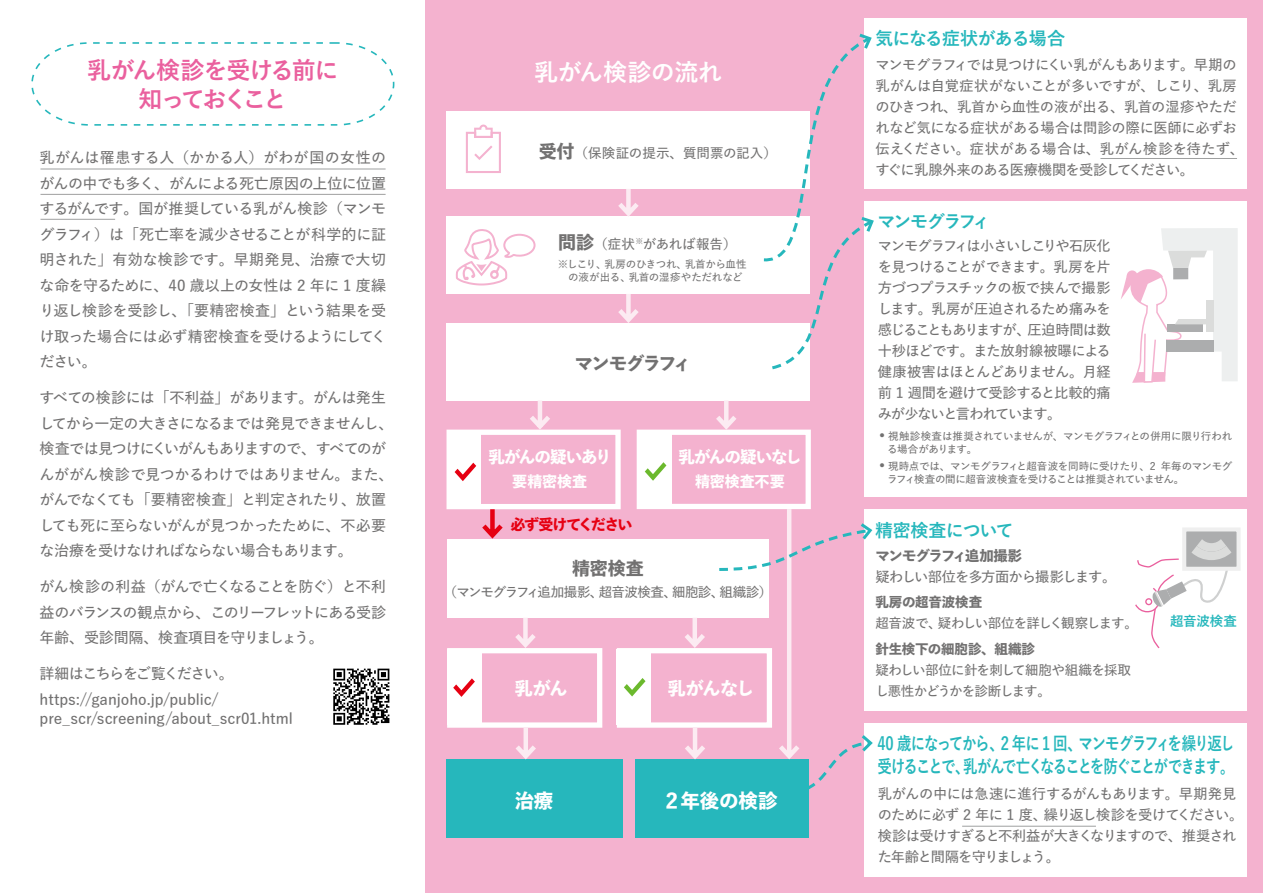
<style>
.page{position:relative;width:1263px;height:893px;background:#fff}
.page>*{position:absolute;margin:0;border:0;box-sizing:border-box;transform-origin:0 0}
.t1{font:24px/28.8px "Yu Gothic Std B";letter-spacing:-.08em;color:#ea609e;text-align:center}
.t2{font:24px "Yu Gothic Std B";letter-spacing:-.02em;color:#fff}
.t3{font:19.5px "Yu Gothic Std E";letter-spacing:-.01em;color:#fff}
.t4{font:18px/22.5px "Yu Gothic Std B";letter-spacing:-.09em;color:#26b7bc;scale:.8 1}
.t5{font:18px "Yu Gothic Std B";letter-spacing:-.045em;color:#26b7bc}
.t6{font:18px "Yu Gothic Std E";letter-spacing:-.05em;color:#fff}
.t7{font:18px "Yu Gothic Std B";letter-spacing:-.035em;color:#26b7bc}
.t8{font:18px "Yu Gothic Std E";letter-spacing:-.085em;color:#727171}
.t9{font:18px "Yu Gothic Std B";letter-spacing:-.09em;color:#26b7bc}
.t10{font:18px "Yu Gothic Std E";letter-spacing:-.035em;color:#727171}
.t11{font:16.5px "Yu Gothic Std E";letter-spacing:-.06em;color:#fff}
.t12{font:15px/25.5px "Yu Gothic Std D";letter-spacing:-.035em;color:#727171;text-align:justify}
.t13{font:15px/25.5px "Yu Gothic Std D";letter-spacing:-.01em;color:#727171}
.t14{font:15px "Yu Gothic Std D";letter-spacing:-.005em;color:#727171}
.t15{font:15px "Yu Gothic Std E";letter-spacing:-.01em;color:#fff}
.t16{font:15px "Yu Gothic Std E";letter-spacing:-.1em;color:#e60012}
.t17{font:14.25px/21px "Yu Gothic Std D";letter-spacing:-.045em;color:#727171}
.t18{font:14.25px "Yu Gothic Std D";letter-spacing:-.065em;color:#727171}
.t19{font:14.25px "Yu Gothic Std E";letter-spacing:-.06em;color:#727171}
.t20{font:13.5px/21px "Yu Gothic Std D";letter-spacing:-.04em;color:#727171}
.t21{font:13.5px "Yu Gothic Std D";letter-spacing:-.06em;color:#727171}
.t22{font:13.5px "Yu Gothic Std E";letter-spacing:-.01em;color:#727171}
.t23{font:13.5px "Yu Gothic Std D";color:#727171}
.t24{font:13.5px "Yu Gothic Std D";letter-spacing:-.005em;color:#727171}
.t25{font:13.5px "Yu Gothic Std B";letter-spacing:-.005em;color:#26b7bc}
.t26{font:10.5px/13.5px "Yu Gothic Std D";letter-spacing:-.035em;color:#727171}
.s1{font-family:"Yu Gothic Std E";font-size:18px}
</style>
<div class="page">
<div style="left:425px;top:0;width:838px;height:893px;background:#f4b2cf"></div>
<div style="left:864px;top:18px;width:383px;height:170px;background:#fff"></div>
<div style="left:446px;top:112px;width:364px;height:77px;background:#fff"></div>
<div style="left:446px;top:217px;width:364px;height:77px;background:#fff"></div>
<div style="left:446px;top:323px;width:364px;height:77px;background:#fff"></div>
<div style="left:446px;top:759px;width:176px;height:79px;background:#26b7bc"></div>
<div style="left:635px;top:759px;width:173px;height:79px;background:#26b7bc"></div>
<div style="left:447px;top:539px;width:322px;height:79px;background:#fff"></div>
<div style="left:637px;top:430px;width:174px;height:79px;border:5px solid #fff"></div>
<div style="left:446px;top:430px;width:175px;height:79px;border:5px solid #fff"></div>
<div style="left:450px;top:432px;width:31px;height:73px;background:#fff"></div>
<div style="left:447px;top:648px;width:155px;height:80px;border:5px solid #fff"></div>
<div style="left:447px;top:649px;width:34px;height:76px;background:#fff"></div>
<div style="left:864px;top:723px;width:383px;height:154px;background:#fff"></div>
<div style="left:864px;top:509px;width:383px;height:201px;background:#fff"></div>
<div style="left:864px;top:201px;width:383px;height:296px;background:#fff"></div>
<svg style="left:477px;top:505px;width:30px;height:34px"></svg>
<svg style="left:510px;top:189px;width:231px;height:574px"></svg>
<svg style="left:466px;top:125px;width:35px;height:48px"></svg>
<svg style="left:455px;top:227px;width:81px;height:60px"></svg>
<svg style="left:624px;top:678px;width:21px;height:18px"></svg>
<svg style="left:453px;top:678px;width:22px;height:19px"></svg>
<svg style="left:645px;top:462px;width:21px;height:19px"></svg>
<svg style="left:455px;top:463px;width:21px;height:18px"></svg>
<svg style="left:761px;top:33px;width:115px;height:337px"></svg>
<svg style="left:716px;top:505px;width:159px;height:291px"></svg>
<div style="left:1182px;top:527px;width:58px;height:44px;background:#acadae;border:4px solid #efefef"></div>
<svg style="left:1135px;top:539px;width:96px;height:110px"></svg>
<svg style="left:1121px;top:228px;width:117px;height:155px"></svg>
<svg style="left:31px;top:42px;width:364px;height:84px"></svg>
<hr style="left:40px;top:169px;width:346px;height:1px;background:#9fa0a0">
<hr style="left:40px;top:194px;width:346px;height:1px;background:#9fa0a0">
<hr style="left:40px;top:219px;width:75px;height:1px;background:#9fa0a0">
<hr style="left:962px;top:826px;width:134px;height:1px;background:#9fa0a0">
<hr style="left:1100px;top:158px;width:137px;height:1px;background:#9fa0a0">
<svg style="left:333px;top:669px;width:56px;height:56px"></svg>
<h1 class="t1" style="left:87px;top:55px;width:253px">乳がん検診を受ける前に知っておくこと</h1>
<p class="t12" style="left:40px;top:144px;width:348px">乳がんは罹患する人（かかる人）がわが国の女性のがんの中でも多く、がんによる死亡原因の上位に位置するがんです。国が推奨している乳がん検診（マンモグラフィ）は「死亡率を減少させることが科学的に証明された」有効な検診です。早期発見、治療で大切な命を守るために、40 歳以上の女性は 2 年に 1 度繰り返し検診を受診し、「要精密検査」という結果を受け取った場合には必ず精密検査を受けるようにしてください。</p>
<p class="t12" style="left:40px;top:384px;width:356px;text-align:left">すべての検診には「不利益」があります。がんは発生してから一定の大きさになるまでは発見できませんし、検査では見つけにくいがんもありますので、すべてのがんががん検診で見つかるわけではありません。また、がんでなくても「要精密検査」と判定されたり、放置しても死に至らないがんが見つかったために、不必要な治療を受けなければならない場合もあります。</p>
<p class="t12" style="left:40px;top:573px;width:348px">がん検診の利益（がんで亡くなることを防ぐ）と不利益のバランスの観点から、このリーフレットにある受診年齢、受診間隔、検査項目を守りましょう。</p>
<p class="t13" style="left:40px;top:660px;width:196px">詳細はこちらをご覧ください。https://ganjoho.jp/public/</p>
<p class="t14" style="left:40px;top:708px;width:255px">pre_scr/screening/about_scr01.html</p>
<h1 class="t2" style="left:534px;top:55px;width:190px">乳がん検診の流れ</h1>
<p class="t23" style="left:539px;top:143px;width:240px"><span class="s1">受付</span>（保険証の提示、質問票の記入）</p>
<p class="t24" style="left:558px;top:234px;width:180px"><span class="s1">問診</span>（症状<sup>※</sup>があれば報告）</p>
<p class="t26" style="left:568px;top:256px;width:180px;text-indent:-10px">※しこり、乳房のひきつれ、乳首から血性の液が出る、乳首の湿疹やただれなど</p>
<p class="t8" style="left:575px;top:350px;width:118px">マンモグラフィ</p>
<p class="t11" style="left:488px;top:444px;width:125px">乳がんの疑いあり</p>
<p class="t15" style="left:512px;top:470px;width:76px">要精密検査</p>
<p class="t16" style="left:511px;top:513px;width:124px">必ず受けてください</p>
<p class="t11" style="left:678px;top:444px;width:125px">乳がんの疑いなし</p>
<p class="t15" style="left:695px;top:470px;width:91px">精密検査不要</p>
<p class="t10" style="left:572px;top:554px;width:73px">精密検査</p>
<p class="t20" style="left:444px;top:581px;width:330px">（マンモグラフィ追加撮影、超音波検査、細胞診、組織診）</p>
<p class="t6" style="left:515px;top:675px;width:54px">乳がん</p>
<p class="t6" style="left:668px;top:675px;width:88px">乳がんなし</p>
<h2 class="t3" style="left:515px;top:786px;width:40px">治療</h2>
<h2 class="t3" style="left:666px;top:786px;width:113px">2年後の検診</h2>
<p class="t5" style="left:875px;top:25px;width:192px">気になる症状がある場合</p>
<p class="t17" style="left:875px;top:53px;width:370px">マンモグラフィでは見つけにくい乳がんもあります。早期の乳がんは自覚症状がないことが多いですが、しこり、乳房のひきつれ、乳首から血性の液が出る、乳首の湿疹やただれなど気になる症状がある場合は問診の際に医師に必ずお伝えください。症状がある場合は、乳がん検診を待たず、すぐに乳腺外来のある医療機関を受診してください。</p>
<p class="t9" style="left:877px;top:208px;width:114px">マンモグラフィ</p>
<p class="t17" style="left:878px;top:235px;width:235px;text-align:justify">マンモグラフィは小さいしこりや石灰化を見つけることができます。乳房を片方づつプラスチックの板で挟んで撮影します。乳房が圧迫されるため痛みを感じることもありますが、圧迫時間は数十秒ほどです。また放射線被曝による健康被害はほとんどありません。月経前 1 週間を避けて受診すると比較的痛みが少ないと言われています。</p>
<p class="t26" style="left:887px;top:428px;width:347px;text-indent:-7px"><sup>●</sup> 視触診検査は推奨されていませんが、マンモグラフィとの併用に限り行われる場合があります。</p>
<p class="t26" style="left:887px;top:458px;width:347px;text-indent:-7px"><sup>●</sup> 現時点では、マンモグラフィと超音波を同時に受けたり、2 年毎のマンモグラフィ検査の間に超音波検査を受けることは推奨されていません。</p>
<p class="t7" style="left:875px;top:516px;width:140px">精密検査について</p>
<p class="t19" style="left:875px;top:545px;width:148px">マンモグラフィ追加撮影</p>
<p class="t18" style="left:875px;top:566px;width:242px">疑わしい部位を多方面から撮影します。</p>
<p class="t22" style="left:875px;top:592px;width:108px">乳房の超音波検査</p>
<p class="t21" style="left:875px;top:613px;width:264px">超音波で、疑わしい部位を詳しく観察します。</p>
<p class="t22" style="left:875px;top:638px;width:161px">針生検下の細胞診、組織診</p>
<p class="t20" style="left:875px;top:659px;width:257px">疑わしい部位に針を刺して細胞や組織を採取し悪性かどうかを診断します。</p>
<p class="t25" style="left:1170px;top:611px;width:68px">超音波検査</p>
<p class="t4" style="left:877px;top:732px;width:448px">40 歳になってから、2 年に 1 回、マンモグラフィを繰り返し受けることで、乳がんで亡くなることを防ぐことができます。</p>
<p class="t17" style="left:878px;top:783px;width:367px">乳がんの中には急速に進行するがんもあります。早期発見のために必ず 2 年に 1 度、繰り返し検診を受けてください。検診は受けすぎると不利益が大きくなりますので、推奨された年齢と間隔を守りましょう。</p>
</div>
